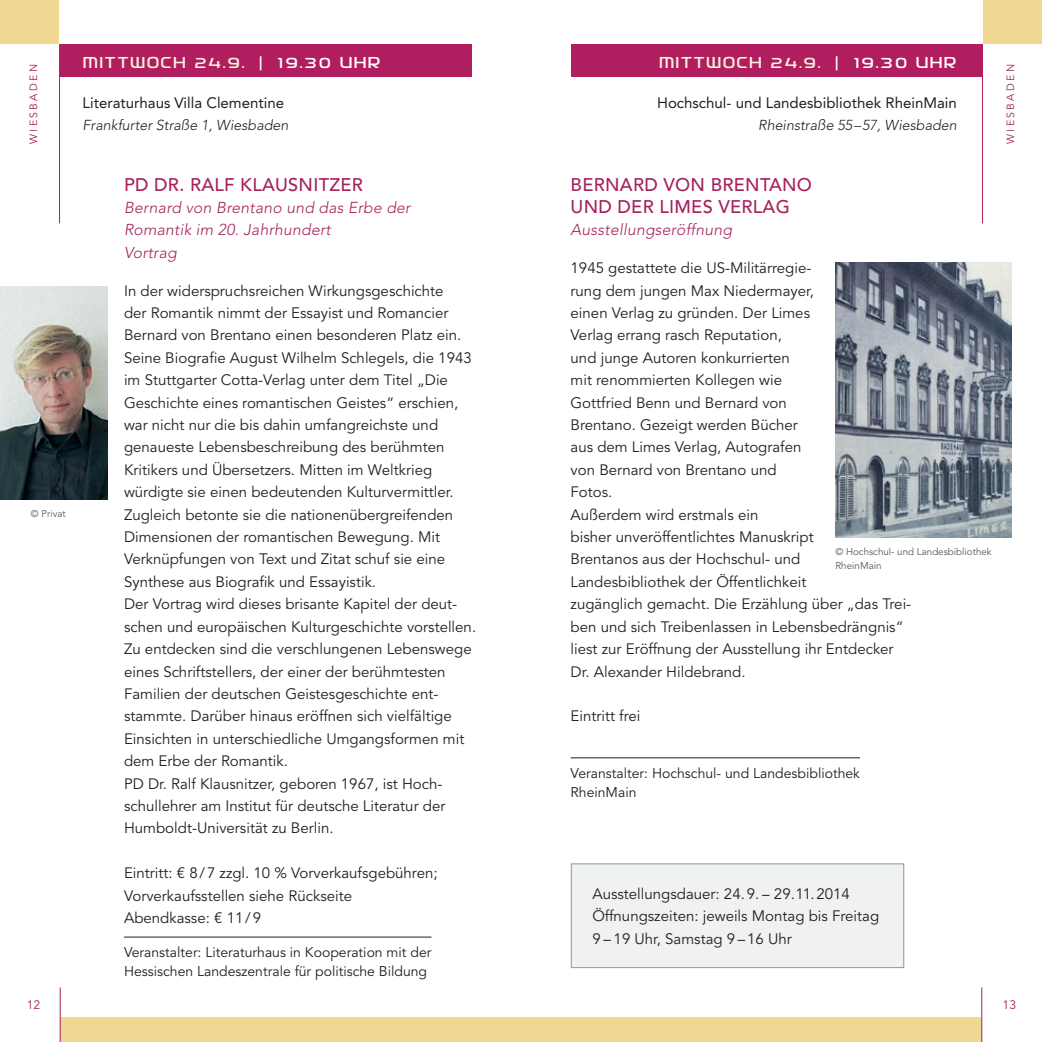
<style>
.page{position:relative;width:1042px;height:1042px;background:#fff}
.page>*{position:absolute;margin:0;border:0;box-sizing:border-box;transform-origin:0 0}
.t1{font:500 18.2px/22.4px "Avenir";letter-spacing:.015em;color:#a7225d}
.t2{font:italic 300 15.75px/22.4px "Avenir";letter-spacing:.015em;color:#a7225d}
.t3{font:500 15.75px "SF Hypocrisy";letter-spacing:.04em;color:#f6f0dc}
.t4{font:15.05px/22.4px "Avenir";color:#231f20}
.t5{font:15.05px "Avenir";color:#231f20}
.t6{font:italic 300 14.35px "Avenir";color:#231f20}
.t7{font:14px/19.2px "Avenir";color:#231f20}
.t8{font:12.25px "Avenir";color:#a7225d}
.t9{font:10.5px "Avenir";letter-spacing:.23em;color:#a7225d}
.t10{font:9.8px/14px "Avenir";color:#57585a}
.s1{color:#fff}
</style>
<div class="page">
<hr style="left:981px;top:987px;width:1px;height:55px;background:#a7225d">
<hr style="left:60px;top:987px;width:1px;height:55px;background:#a7225d">
<div style="left:0;top:0;width:59px;height:44px;background:#f0d893"></div>
<div style="left:983px;top:0;width:59px;height:44px;background:#f0d893"></div>
<div style="left:60px;top:44px;width:411px;height:33px;background:#b11e60"></div>
<div style="left:571px;top:44px;width:412px;height:33px;background:#b11e60"></div>
<div style="left:60px;top:1017px;width:921px;height:25px;background:#f0d893"></div>
<div style="left:571px;top:863px;width:333px;height:105px;background:#f0f2f1;border:1px solid #8f9798"></div>
<img style="left:835px;top:263px;width:176px;height:275px">
<hr style="left:124px;top:937px;width:307px;height:1px;background:#231f20">
<hr style="left:570px;top:757px;width:290px;height:1px;background:#231f20">
<img style="left:0;top:286px;width:108px;height:213px">
<hr style="left:59px;top:44px;width:1px;height:179px;background:#b11e60">
<hr style="left:982px;top:44px;width:1px;height:179px;background:#b11e60">
<p class="t3" style="left:83px;top:53px;width:300px">MITTWOCH 24.9. <span class="s1">| 19.30 UHR</span></p>
<p class="t3" style="left:659px;top:53px;width:300px">MITTWOCH 24.9. <span class="s1">| 19.30 UHR</span></p>
<p class="t5" style="left:657px;top:94px;width:301px">Hochschul- und Landesbibliothek RheinMain</p>
<p class="t6" style="left:758px;top:117px;width:200px">Rheinstraße 55–57, Wiesbaden</p>
<p class="t9" style="left:28px;top:144px;width:82px;rotate:-90deg">WIESBADEN</p>
<p class="t9" style="left:1004px;top:144px;width:82px;rotate:-90deg">WIESBADEN</p>
<p class="t5" style="left:83px;top:94px;width:203px">Literaturhaus Villa Clementine</p>
<p class="t6" style="left:83px;top:117px;width:207px">Frankfurter Straße 1, Wiesbaden</p>
<p class="t10" style="left:31px;top:506px;width:36px">© Privat</p>
<p class="t8" style="left:27px;top:998px;width:15px">12</p>
<p class="t1" style="left:124px;top:174px;width:240px">PD DR. RALF KLAUSNITZER</p>
<p class="t2" style="left:124px;top:196px;width:288px">Bernard von Brentano und das Erbe der<br>Romantik im 20. Jahrhundert<br>Vortrag</p>
<p class="t4" style="left:124px;top:280px;width:354px">In der widerspruchsreichen Wirkungsgeschichte<br>der Romantik nimmt der Essayist und Romancier Bernard von Brentano einen besonderen Platz ein.<br>Seine Biografie August Wilhelm Schlegels, die 1943 im Stuttgarter Cotta-Verlag unter dem Titel „Die Geschichte eines romantischen Geistes“ erschien, war nicht nur die bis dahin umfangreichste und genaueste Lebensbeschreibung des berühmten Kritikers und Übersetzers. Mitten im Weltkrieg würdigte sie einen bedeutenden Kulturvermittler.<br>Zugleich betonte sie die nationenübergreifenden Dimensionen der romantischen Bewegung. Mit Verknüpfungen von Text und Zitat schuf sie eine Synthese aus Biografik und Essayistik.<br>Der Vortrag wird dieses brisante Kapitel der deut&shy;schen und europäischen Kulturgeschichte vorstellen.<br>Zu entdecken sind die verschlungenen Lebenswege eines Schriftstellers, der einer der berühmtesten Familien der deutschen Geistesgeschichte ent&shy;stammte. Darüber hinaus eröffnen sich vielfältige Einsichten in unterschiedliche Umgangsformen mit dem Erbe der Romantik.<br>PD Dr. Ralf Klausnitzer, geboren 1967, ist Hoch&shy;schullehrer am Institut für deutsche Literatur der Humboldt-Universität zu Berlin.</p>
<p class="t4" style="left:124px;top:862px;width:315px">Eintritt: € 8/7 zzgl. 10 % Vorverkaufsgebühren;<br>Vorverkaufsstellen siehe Rückseite<br>Abendkasse: € 11/9</p>
<p class="t7" style="left:124px;top:943px;width:309px">Veranstalter: Literaturhaus in Kooperation mit der<br>Hessischen Landeszentrale für politische Bildung</p>
<p class="t1" style="left:570px;top:174px;width:243px">BERNARD VON BRENTANO<br>UND DER LIMES VERLAG</p>
<p class="t2" style="left:570px;top:219px;width:163px">Ausstellungseröffnung</p>
<p class="t4" style="left:570px;top:257px;width:342px">1945 gestattete die US-Militärregie-<br>rung dem jungen Max Niedermayer,<br>einen Verlag zu gründen. Der Limes<br>Verlag errang rasch Reputation,<br>und junge Autoren konkurrierten<br>mit renommierten Kollegen wie<br>Gottfried Benn und Bernard von<br>Brentano. Gezeigt werden Bücher<br>aus dem Limes Verlag, Autografen<br>von Bernard von Brentano und<br>Fotos.<br>Außerdem wird erstmals ein<br>bisher unveröffentlichtes Manuskript<br>Brentanos aus der Hochschul- und Landesbibliothek der Öffentlichkeit<br>zugänglich gemacht. Die Erzählung über „das Trei&shy;ben und sich Treibenlassen in Lebensbedrängnis“ liest zur Eröffnung der Ausstellung ihr Entdecker Dr. -Alexander Hildebrand.</p>
<p class="t4" style="left:570px;top:705px;width:71px">Eintritt frei</p>
<p class="t10" style="left:835px;top:545px;width:158px">© Hochschul- und Landesbibliothek<br>RheinMain</p>
<p class="t7" style="left:570px;top:764px;width:291px">Veranstalter: Hochschul- und Landesbibliothek<br>RheinMain</p>
<p class="t4" style="left:592px;top:883px;width:288px">Ausstellungsdauer: 24.9. – 29.11.2014<br>Öffnungszeiten: jeweils Montag bis Freitag<br>9 – 19 Uhr, Samstag 9 – 16 Uhr</p>
<p class="t8" style="left:1002px;top:998px;width:15px">13</p>
</div>
